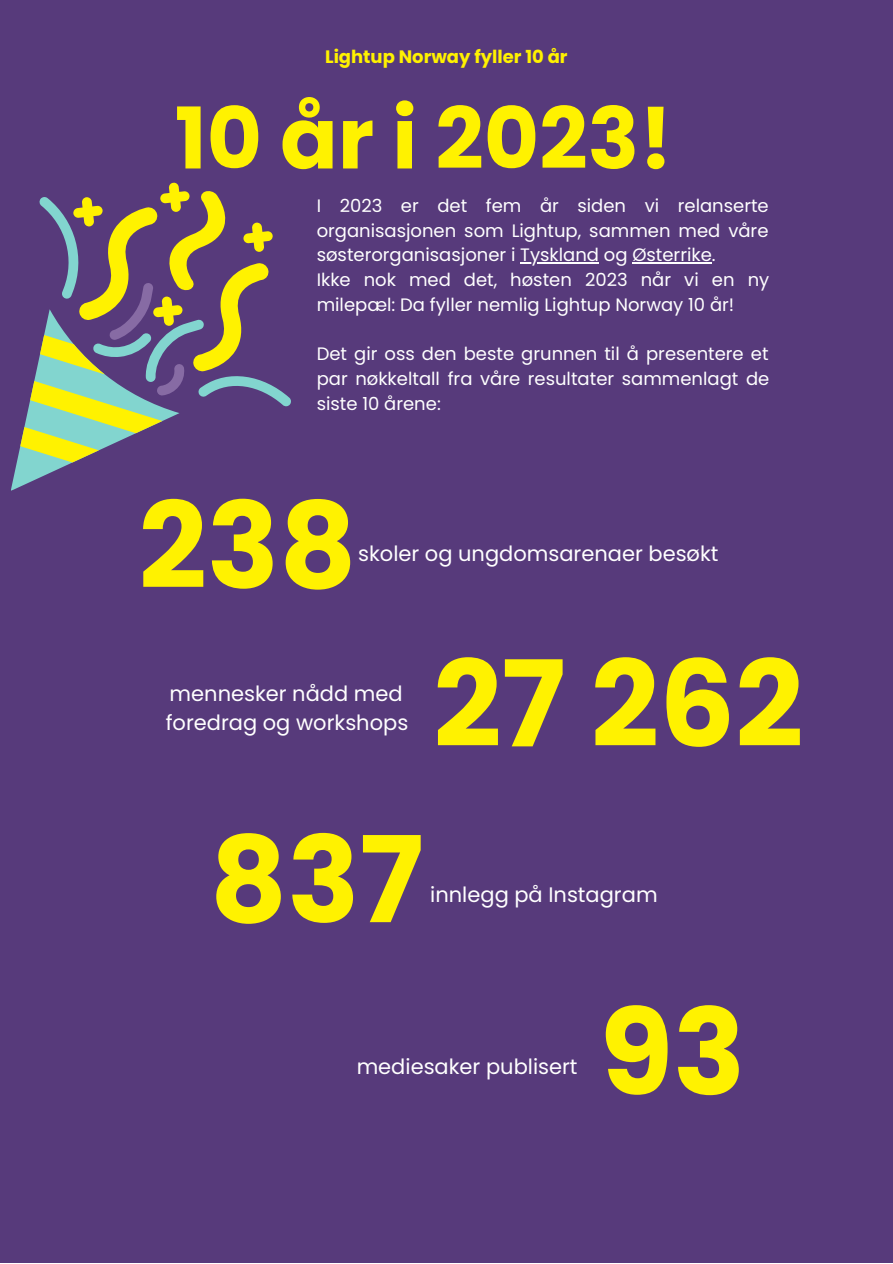
<style>
.page{position:relative;width:893px;height:1264px;background:#fff}
.page>*{position:absolute;margin:0;border:0;box-sizing:border-box;transform-origin:0 0}
.t1{font:700 119.4px "Poppins";color:#fff200}
.t2{font:700 84.9px "Poppins";color:#fff200}
.t3{font:21px/29.2px "Poppins";color:#fff}
.t4{font:18px/24.8px "Poppins";color:#fff;text-align:justify}
.t5{font:700 18px "Poppins";color:#fff200}
</style>
<div class="page">
<div style="left:0;top:0;width:892px;height:1262px;background:#573a7b"></div>
<svg style="left:11px;top:182px;width:280px;height:309px"></svg>
<hr style="left:520px;top:262px;width:79px;height:2px;background:#fff">
<hr style="left:632px;top:262px;width:79px;height:2px;background:#fff">
<p class="t5" style="left:325px;top:44px;width:244px">Lightup Norway fyller 10 år</p>
<p class="t2" style="left:175px;top:79px;width:499px">10 år i 2023!</p>
<p class="t4" style="left:317px;top:193px;width:453px">I 2023 er det fem år siden vi relanserte organisasjonen som Lightup, sammen med våre søsterorganisasjoner i Tyskland og Østerrike.</p>
<p class="t4" style="left:317px;top:267px;width:454px">Ikke nok med det, høsten 2023 når vi en ny milepæl: Da fyller nemlig Lightup Norway 10 år!</p>
<p class="t4" style="left:317px;top:342px;width:454px">Det gir oss den beste grunnen til å presentere et par nøkkeltall fra våre resultater sammenlagt de siste 10 årene:</p>
<p class="t1" style="left:139px;top:462px;width:219px">238</p>
<p class="t3" style="left:358px;top:539px;width:362px">skoler og ungdomsarenaer besøkt</p>
<p class="t3" style="left:166px;top:679px;width:244px">mennesker nådd med foredrag og workshops</p>
<p class="t1" style="left:433px;top:621px;width:371px">27 262</p>
<p class="t1" style="left:210px;top:796px;width:215px">837</p>
<p class="t3" style="left:430px;top:879px;width:229px">innlegg på Instagram</p>
<p class="t3" style="left:356px;top:1051px;width:222px">mediesaker publisert</p>
<p class="t1" style="left:599px;top:969px;width:147px">93</p>
</div>
